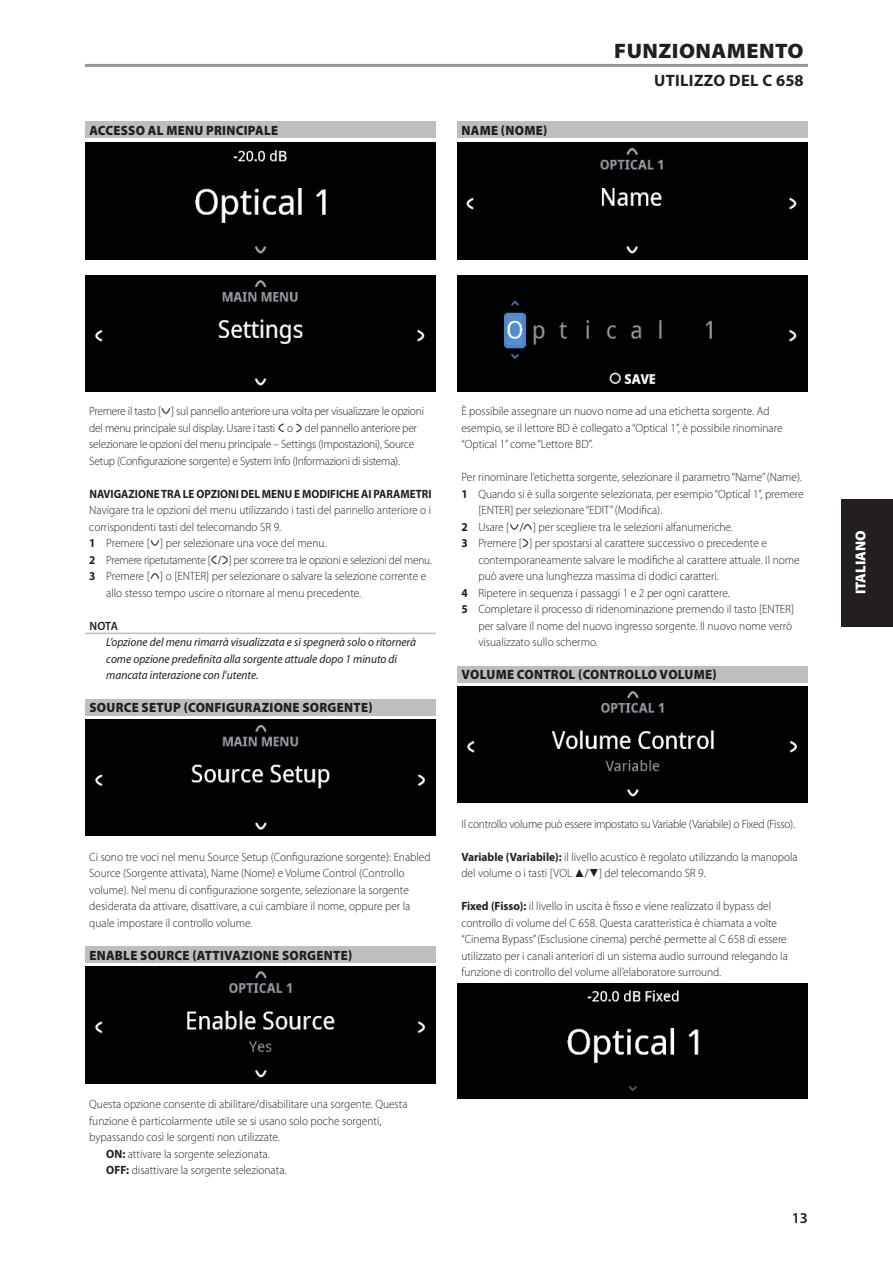
<style>
.page{position:relative;width:893px;height:1263px;background:#fff}
.page>*{position:absolute;margin:0;border:0;box-sizing:border-box;transform-origin:0 0}
.Body_copy_-_header{font:900 21px "Myriad Pro";letter-spacing:.02em;color:#231f20;scale:1.05 1}
.Body_copy_-_header-2{font:700 16.5px "Myriad Pro";letter-spacing:.02em;color:#231f20}
.Misc_-_page_number{font:600 15px "Myriad Pro";color:#231f20}
.t1{font:900 14.4px "Myriad Pro";color:#fff}
.Body_copy_-_sub-sect{font:900 13.5px "Myriad Pro";letter-spacing:.02em;color:#231f20;scale:.95 1}
.Body_copy_-_normal{font:300 12px/16.5px "Myriad Pro";color:#231f20;scale:.95 1}
.Body_copy_-_indent_1{font:300 12px/16.5px "Myriad Pro";color:#231f20;scale:.95 1}
.Body_copy_-_normal-2{font:300 12px/16.5px "Myriad Pro";letter-spacing:-.02em;color:#231f20;scale:.95 1}
.Body_copy_-_note{font:italic 12px/16.5px "Myriad Pro";color:#231f20;scale:.95 1}
.Body_copy_-_indent_1-2{font:300 12px "Myriad Pro";letter-spacing:-.02em;color:#231f20;scale:.93 1}
.Body_copy_-_sub-sect-2{font:700 12px "Myriad Pro";color:#231f20;scale:.92 1}
.Body_copy_-_note_hea{font:600 12px "Myriad Pro";color:#231f20;scale:.95 1}
.s1{font-weight:700}
</style>
<div class="page">
<div style="left:842px;top:499px;width:51px;height:127px;background:#231f20"></div>
<div style="left:85px;top:121px;width:351px;height:17px;background:#bcbec0"></div>
<hr style="left:85px;top:633px;width:351px;height:1px;background:#bcbec0">
<div style="left:85px;top:699px;width:351px;height:16px;background:#bcbec0"></div>
<div style="left:85px;top:946px;width:351px;height:17px;background:#bcbec0"></div>
<div style="left:457px;top:121px;width:351px;height:17px;background:#bcbec0"></div>
<div style="left:457px;top:666px;width:351px;height:16px;background:#bcbec0"></div>
<hr style="left:85px;top:64px;width:723px;height:3px;background:#949698">
<div style="left:85px;top:143px;width:351px;height:116px;background:#010203"></div>
<div style="left:457px;top:143px;width:351px;height:116px;background:#010203"></div>
<div style="left:85px;top:276px;width:351px;height:116px;background:#010203"></div>
<div style="left:457px;top:276px;width:351px;height:116px;background:#010203"></div>
<div style="left:85px;top:719px;width:351px;height:117px;background:#010203"></div>
<div style="left:457px;top:686px;width:351px;height:116px;background:#010203"></div>
<div style="left:85px;top:967px;width:351px;height:116px;background:#010203"></div>
<div style="left:457px;top:983px;width:351px;height:116px;background:#010203"></div>
<p class="Body_copy_-_sub-sect" style="left:89px;top:121px;width:200px">ACCESSO AL MENU PRINCIPALE</p>
<p class="Body_copy_-_sub-sect" style="left:461px;top:121px;width:92px">NAME (NOME)</p>
<p class="Body_copy_-_header" style="left:614px;top:37px;width:182px">FUNZIONAMENTO</p>
<p class="Body_copy_-_header-2" style="left:654px;top:70px;width:151px">UTILIZZO DEL C 658</p>
<p class="Body_copy_-_normal-2" style="left:89px;top:403px;width:354px">Premere il tasto [ ] sul pannello anteriore una volta per visualizzare le opzioni del menu principale sul display. Usare i tasti o ▲ del pannello anteriore per selezionare le opzioni del menu principale – Settings (Impostazioni), Source Setup (Configurazione sorgente) e System Info (Informazioni di sistema).</p>
<p class="Body_copy_-_sub-sect-2" style="left:89px;top:486px;width:373px">NAVIGAZIONE TRA LE OPZIONI DEL MENU E MODIFICHE AI PARAMETRI</p>
<p class="Body_copy_-_normal" style="left:89px;top:502px;width:361px">Navigare tra le opzioni del menu utilizzando i tasti del pannello anteriore o i corrispondenti tasti del telecomando SR 9.</p>
<p class="Body_copy_-_indent_1" style="left:89px;top:535px;width:251px"><span class="s1">1</span> Premere [ ] per selezionare una voce del menu.</p>
<p class="Body_copy_-_indent_1-2" style="left:89px;top:552px;width:370px"><span class="s1">2</span> Premere ripetutamente [ ▲] per scorrere tra le opzioni e selezioni del menu.</p>
<p class="Body_copy_-_indent_1" style="left:106px;top:568px;width:338px;text-indent:-17px"><span class="s1">3</span> Premere [ ] o [ENTER] per selezionare o salvare la selezione corrente e allo stesso tempo uscire o ritornare al menu precedente.</p>
<p class="Body_copy_-_note_hea" style="left:89px;top:618px;width:32px">NOTA</p>
<p class="Body_copy_-_note" style="left:106px;top:634px;width:328px">L’opzione del menu rimarrà visualizzata e si spegnerà solo o ritornerà come opzione predefinita alla sorgente attuale dopo 1 minuto di mancata interazione con l’utente.</p>
<p class="Body_copy_-_sub-sect" style="left:89px;top:698px;width:300px">SOURCE SETUP (CONFIGURAZIONE SORGENTE)</p>
<p class="Body_copy_-_normal" style="left:461px;top:403px;width:340px">È possibile assegnare un nuovo nome ad una etichetta sorgente. Ad esempio, se il lettore BD è collegato a “Optical 1”, è possibile rinominare “Optical 1” come “Lettore BD”.</p>
<p class="Body_copy_-_normal" style="left:461px;top:469px;width:360px">Per rinominare l’etichetta sorgente, selezionare il parametro “Name” (Name).</p>
<p class="Body_copy_-_indent_1" style="left:478px;top:485px;width:344px;text-indent:-17px"><span class="s1">1</span> Quando si è sulla sorgente selezionata, per esempio “Optical 1”, premere [ENTER] per selezionare “EDIT” (Modifica).</p>
<p class="Body_copy_-_indent_1" style="left:461px;top:518px;width:52px"><span class="s1">2</span> Usare [</p>
<p class="Body_copy_-_indent_1" style="left:533px;top:518px;width:212px">] per scegliere tra le selezioni alfanumeriche.</p>
<p class="Body_copy_-_indent_1" style="left:478px;top:535px;width:340px;text-indent:-17px"><span class="s1">3</span> Premere [▲] per spostarsi al carattere successivo o precedente e contemporaneamente salvare le modifiche al carattere attuale. Il nome può avere una lunghezza massima di dodici caratteri.</p>
<p class="Body_copy_-_indent_1" style="left:461px;top:584px;width:284px"><span class="s1">4</span> Ripetere in sequenza i passaggi 1 e 2 per ogni carattere.</p>
<p class="Body_copy_-_indent_1" style="left:478px;top:601px;width:334px;text-indent:-17px"><span class="s1">5</span> Completare il processo di ridenominazione premendo il tasto [ENTER] per salvare il nome del nuovo ingresso sorgente. Il nuovo nome verrò visualizzato sullo schermo.</p>
<p class="Body_copy_-_sub-sect" style="left:461px;top:665px;width:270px">VOLUME CONTROL (CONTROLLO VOLUME)</p>
<p class="Body_copy_-_normal" style="left:89px;top:848px;width:361px">Ci sono tre voci nel menu Source Setup (Configurazione sorgente): Enabled Source (Sorgente attivata), Name (Nome) e Volume Control (Controllo volume). Nel menu di configurazione sorgente, selezionare la sorgente desiderata da attivare, disattivare, a cui cambiare il nome, oppure per la quale impostare il controllo volume.</p>
<p class="Body_copy_-_sub-sect" style="left:89px;top:946px;width:278px">ENABLE SOURCE (ATTIVAZIONE SORGENTE)</p>
<p class="Body_copy_-_normal-2" style="left:461px;top:815px;width:353px">Il controllo volume può essere impostato su Variable (Variabile) o Fixed (Fisso).</p>
<p class="Body_copy_-_normal" style="left:461px;top:848px;width:356px"><span class="s1">Variable (Variabile):</span> il livello acustico è regolato utilizzando la manopola del volume o i tasti [VOL</p>
<p class="Body_copy_-_normal" style="left:599px;top:865px;width:114px">] del telecomando SR 9.</p>
<p class="Body_copy_-_normal" style="left:461px;top:898px;width:345px"><span class="s1">Fixed (Fisso):</span> il livello in uscita è fisso e viene realizzato il bypass del controllo di volume del C 658. Questa caratteristica è chiamata a volte “Cinema Bypass” (Esclusione cinema) perché permette al C 658 di essere utilizzato per i canali anteriori di un sistema audio surround relegando la funzione di controllo del volume all’elaboratore surround.</p>
<p class="t1" style="left:851px;top:594px;width:65px;rotate:-90deg">ITALIANO</p>
<p class="Body_copy_-_normal" style="left:89px;top:1096px;width:336px">Questa opzione consente di abilitare/disabilitare una sorgente. Questa funzione è particolarmente utile se si usano solo poche sorgenti, bypassando così le sorgenti non utilizzate.</p>
<p class="Body_copy_-_indent_1" style="left:106px;top:1145px;width:174px"><span class="s1">ON:</span> attivare la sorgente selezionata.</p>
<p class="Body_copy_-_indent_1" style="left:106px;top:1162px;width:191px"><span class="s1">OFF:</span> disattivare la sorgente selezionata.</p>
<p class="Misc_-_page_number" style="left:792px;top:1208px;width:18px">13</p>
</div>
